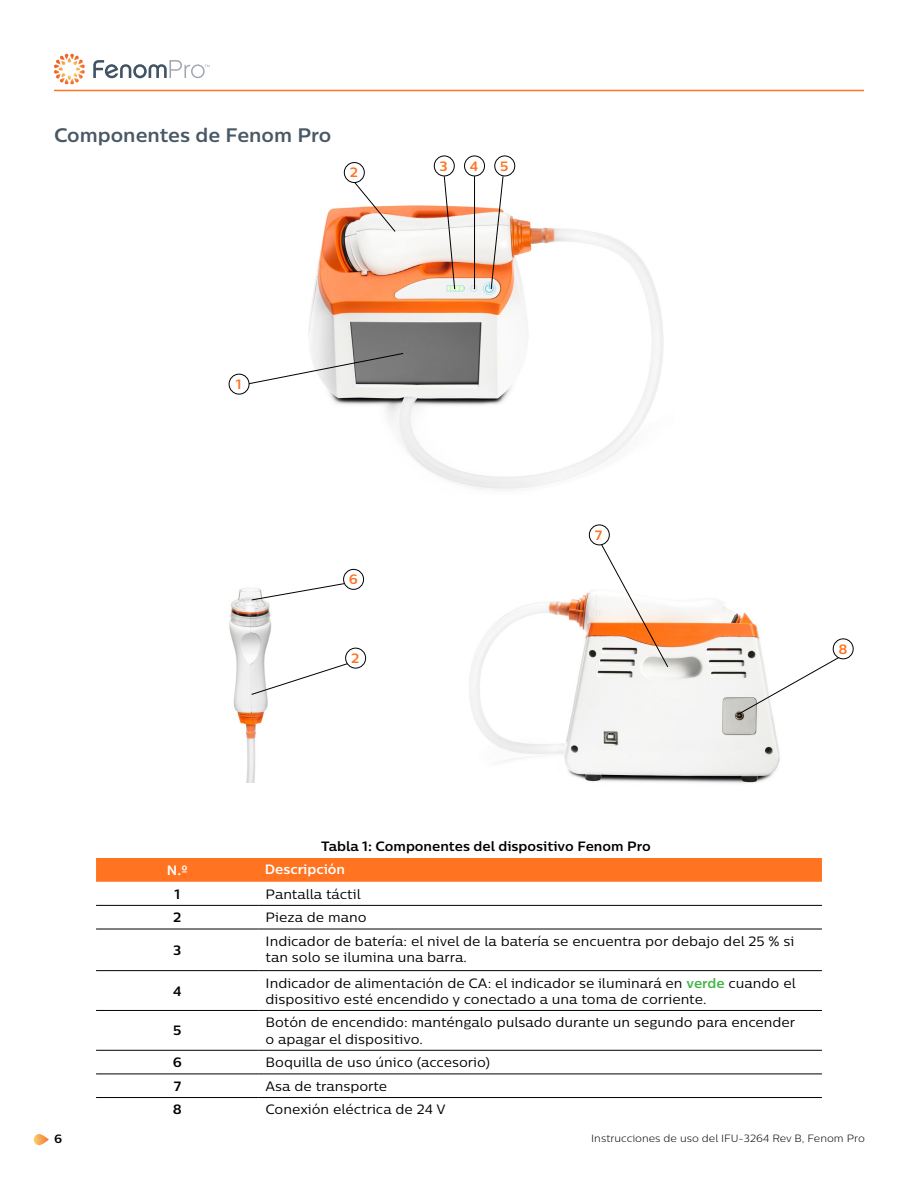
<style>
.page{position:relative;width:918px;height:1188px;background:#fff}
.page>*{position:absolute;margin:0;border:0;box-sizing:border-box;transform-origin:0 0}
.t1{font:700 19.5px "Centrale Sans";color:#485865}
.t2{font:13.5px/16.2px "Centrale Sans";color:#000}
.t3{font:700 13.5px "Centrale Sans";color:#000}
.t4{font:700 13.5px "Centrale Sans";color:#fff}
.t5{font:700 13.5px "Centrale Sans";color:#ff7321}
.t6{font:700 12px "Centrale Sans";color:#000}
.t7{font:300 10.5px "Centrale Sans";color:#000}
.s1{font-weight:700;color:#42b649}
</style>
<div class="page">
<svg style="left:93px;top:60px;width:117px;height:18px"></svg>
<svg style="left:54px;top:54px;width:31px;height:30px"></svg>
<hr style="left:54px;top:90px;width:810px;height:1px;background:#ff7321">
<svg style="left:34px;top:1134px;width:15px;height:11px"></svg>
<img style="left:308px;top:203px;width:356px;height:286px">
<div style="left:494px;top:156px;width:21px;height:20px;border:1px solid #000;border-radius:50%"></div>
<div style="left:464px;top:156px;width:21px;height:20px;border:1px solid #000;border-radius:50%"></div>
<div style="left:344px;top:162px;width:21px;height:21px;border:1px solid #000;border-radius:50%"></div>
<div style="left:434px;top:156px;width:21px;height:20px;border:1px solid #000;border-radius:50%"></div>
<div style="left:229px;top:374px;width:20px;height:20px;border:1px solid #000;border-radius:50%"></div>
<svg style="left:443px;top:176px;width:12px;height:114px"></svg>
<hr style="left:474px;top:176px;width:1px;height:113px;background:#000">
<svg style="left:490px;top:175px;width:14px;height:115px"></svg>
<svg style="left:248px;top:353px;width:156px;height:32px"></svg>
<svg style="left:354px;top:181px;width:42px;height:52px"></svg>
<div style="left:96px;top:858px;width:726px;height:24px;background:#ff7321"></div>
<hr style="left:96px;top:905px;width:163px;height:1px;background:#000">
<hr style="left:259px;top:905px;width:563px;height:1px;background:#000">
<hr style="left:96px;top:929px;width:163px;height:1px;background:#000">
<hr style="left:259px;top:929px;width:563px;height:1px;background:#000">
<hr style="left:96px;top:970px;width:163px;height:1px;background:#000">
<hr style="left:259px;top:970px;width:563px;height:1px;background:#000">
<hr style="left:96px;top:1010px;width:163px;height:1px;background:#000">
<hr style="left:259px;top:1010px;width:563px;height:1px;background:#000">
<hr style="left:96px;top:1050px;width:163px;height:1px;background:#000">
<hr style="left:259px;top:1050px;width:563px;height:1px;background:#000">
<hr style="left:96px;top:1074px;width:163px;height:1px;background:#000">
<hr style="left:259px;top:1074px;width:563px;height:1px;background:#000">
<hr style="left:96px;top:1097px;width:163px;height:1px;background:#000">
<hr style="left:259px;top:1097px;width:563px;height:1px;background:#000">
<img style="left:469px;top:591px;width:311px;height:192px">
<svg style="left:601px;top:544px;width:68px;height:124px"></svg>
<svg style="left:737px;top:657px;width:103px;height:58px"></svg>
<div style="left:833px;top:638px;width:21px;height:21px;border:1px solid #000;border-radius:50%"></div>
<div style="left:589px;top:525px;width:21px;height:20px;border:1px solid #000;border-radius:50%"></div>
<img style="left:229px;top:588px;width:43px;height:195px">
<svg style="left:251px;top:583px;width:94px;height:18px"></svg>
<svg style="left:251px;top:663px;width:97px;height:32px"></svg>
<div style="left:343px;top:569px;width:21px;height:21px;border:1px solid #000;border-radius:50%"></div>
<div style="left:345px;top:648px;width:21px;height:20px;border:1px solid #000;border-radius:50%"></div>
<h1 class="t1" style="left:54px;top:123px;width:279px">Componentes de Fenom Pro</h1>
<p class="t5" style="left:350px;top:164px;width:10px">2</p>
<p class="t5" style="left:440px;top:157px;width:10px">3</p>
<p class="t5" style="left:470px;top:157px;width:10px">4</p>
<p class="t5" style="left:500px;top:157px;width:10px">5</p>
<p class="t5" style="left:236px;top:375px;width:7px">1</p>
<p class="t5" style="left:349px;top:571px;width:11px">6</p>
<p class="t5" style="left:351px;top:649px;width:10px">2</p>
<p class="t5" style="left:595px;top:526px;width:9px">7</p>
<p class="t5" style="left:839px;top:640px;width:11px">8</p>
<p class="t3" style="left:321px;top:838px;width:331px">Tabla 1: Componentes del dispositivo Fenom Pro</p>
<p class="t4" style="left:167px;top:862px;width:23px">N.º</p>
<p class="t4" style="left:265px;top:861px;width:82px">Descripción</p>
<p class="t3" style="left:175px;top:885px;width:7px">1</p>
<p class="t2" style="left:266px;top:886px;width:97px">Pantalla táctil</p>
<p class="t3" style="left:173px;top:909px;width:10px">2</p>
<p class="t2" style="left:266px;top:909px;width:103px">Pieza de mano</p>
<p class="t3" style="left:173px;top:941px;width:10px">3</p>
<p class="t2" style="left:266px;top:933px;width:530px">Indicador de batería: el nivel de la batería se encuentra por debajo del 25 % si tan solo se ilumina una barra.</p>
<p class="t3" style="left:173px;top:982px;width:10px">4</p>
<p class="t2" style="left:266px;top:974px;width:532px">Indicador de alimentación de CA: el indicador se iluminará en <span class="s1">verde</span> cuando el dispositivo esté encendido y conectado a una toma de corriente.</p>
<p class="t3" style="left:173px;top:1022px;width:10px">5</p>
<p class="t2" style="left:266px;top:1014px;width:531px">Botón de encendido: manténgalo pulsado durante un segundo para encender o apagar el dispositivo.</p>
<p class="t3" style="left:173px;top:1054px;width:11px">6</p>
<p class="t2" style="left:266px;top:1054px;width:226px">Boquilla de uso único (accesorio)</p>
<p class="t3" style="left:174px;top:1077px;width:9px">7</p>
<p class="t2" style="left:266px;top:1078px;width:123px">Asa de transporte</p>
<p class="t3" style="left:173px;top:1101px;width:11px">8</p>
<p class="t2" style="left:266px;top:1101px;width:182px">Conexión eléctrica de 24 V</p>
<p class="t6" style="left:54px;top:1131px;width:10px">6</p>
<p class="t7" style="left:591px;top:1132px;width:275px">Instrucciones de uso del IFU-3264 Rev B, Fenom Pro</p>
</div>
